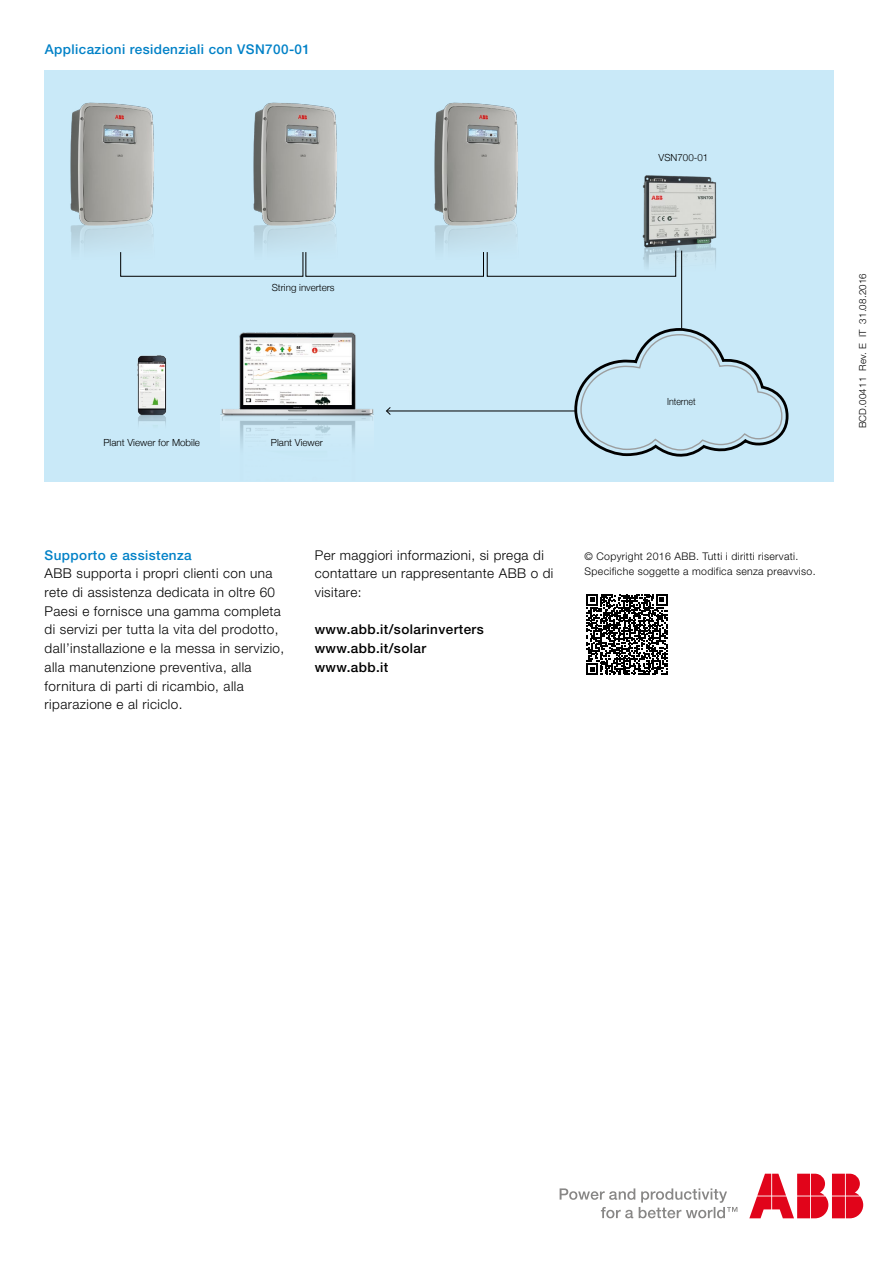
<style>
.page{position:relative;width:893px;height:1263px;background:#fff}
.page>*{position:absolute;margin:0;border:0;box-sizing:border-box;transform-origin:0 0}
.t1{font:300 13.5px/18.8px "Helvetica Neue";letter-spacing:.03em;color:#000}
.t2{font:500 13.5px "Helvetica Neue";letter-spacing:.03em;color:#0081c7}
.t3{font:500 13.5px/18.6px "Helvetica Neue";letter-spacing:.03em;color:#000}
.t4{font:300 10.5px/15px "Helvetica Neue";letter-spacing:.03em;color:#000}
.t5{font:300 9.75px "Helvetica Neue";color:#000}
.t6{font:300 9.75px "Helvetica Neue";letter-spacing:.02em;color:#000}
.t7{font:300 9.75px "Helvetica Neue";color:#000;scale:.9 1}
</style>
<div class="page">
<svg style="left:560px;top:1188px;width:177px;height:30px"></svg>
<svg style="left:749px;top:1174px;width:114px;height:44px"></svg>
<svg style="left:586px;top:594px;width:81px;height:81px"></svg>
<div style="left:44px;top:70px;width:789px;height:411px;background:#c9e9f8"></div>
<img style="left:434px;top:102px;width:84px;height:148px">
<img style="left:253px;top:102px;width:84px;height:165px">
<img style="left:70px;top:102px;width:84px;height:148px">
<img style="left:642px;top:175px;width:75px;height:98px">
<svg style="left:573px;top:327px;width:216px;height:130px"></svg>
<div style="left:120px;top:252px;width:183px;height:25px;border:1px solid #000"></div>
<div style="left:305px;top:252px;width:179px;height:25px;border:1px solid #000"></div>
<svg style="left:486px;top:250px;width:191px;height:27px"></svg>
<hr style="left:681px;top:251px;width:1px;height:77px;background:#000">
<hr style="left:387px;top:410px;width:188px;height:1px;background:#000">
<svg style="left:386px;top:407px;width:5px;height:8px"></svg>
<img style="left:220px;top:332px;width:154px;height:115px">
<img style="left:137px;top:355px;width:30px;height:70px">
<p class="t2" style="left:45px;top:41px;width:267px">Applicazioni residenziali con VSN700-01</p>
<p class="t5" style="left:659px;top:150px;width:51px">VSN700-01</p>
<p class="t5" style="left:272px;top:280px;width:64px">String inverters</p>
<p class="t5" style="left:103px;top:435px;width:98px">Plant Viewer for Mobile</p>
<p class="t5" style="left:271px;top:435px;width:54px">Plant Viewer</p>
<p class="t7" style="left:667px;top:394px;width:33px">Internet</p>
<p class="t2" style="left:45px;top:547px;width:149px">Supporto e assistenza</p>
<p class="t1" style="left:45px;top:564px;width:241px">ABB supporta i propri clienti con una rete di assistenza dedicata in oltre 60<br>Paesi e fornisce una gamma completa di servizi per tutta la vita del prodotto, dall’installazione e la messa in servizio, alla manutenzione preventiva, alla fornitura di parti di ricambio, alla riparazione e al riciclo.</p>
<p class="t1" style="left:315px;top:545px;width:240px">Per maggiori informazioni, si prega di contattare un rappresentante ABB o di visitare:</p>
<p class="t3" style="left:315px;top:620px;width:171px">www.abb.it/solarinverters www.abb.it/solar www.abb.it</p>
<p class="t4" style="left:585px;top:548px;width:232px">© Copyright 2016 ABB. Tutti i diritti riservati.<br>Specifiche soggette a modifica senza preavviso.</p>
<p class="t6" style="left:857px;top:428px;width:157px;rotate:-90deg">BCD.00411 Rev. E IT 31.08.2016</p>
</div>
